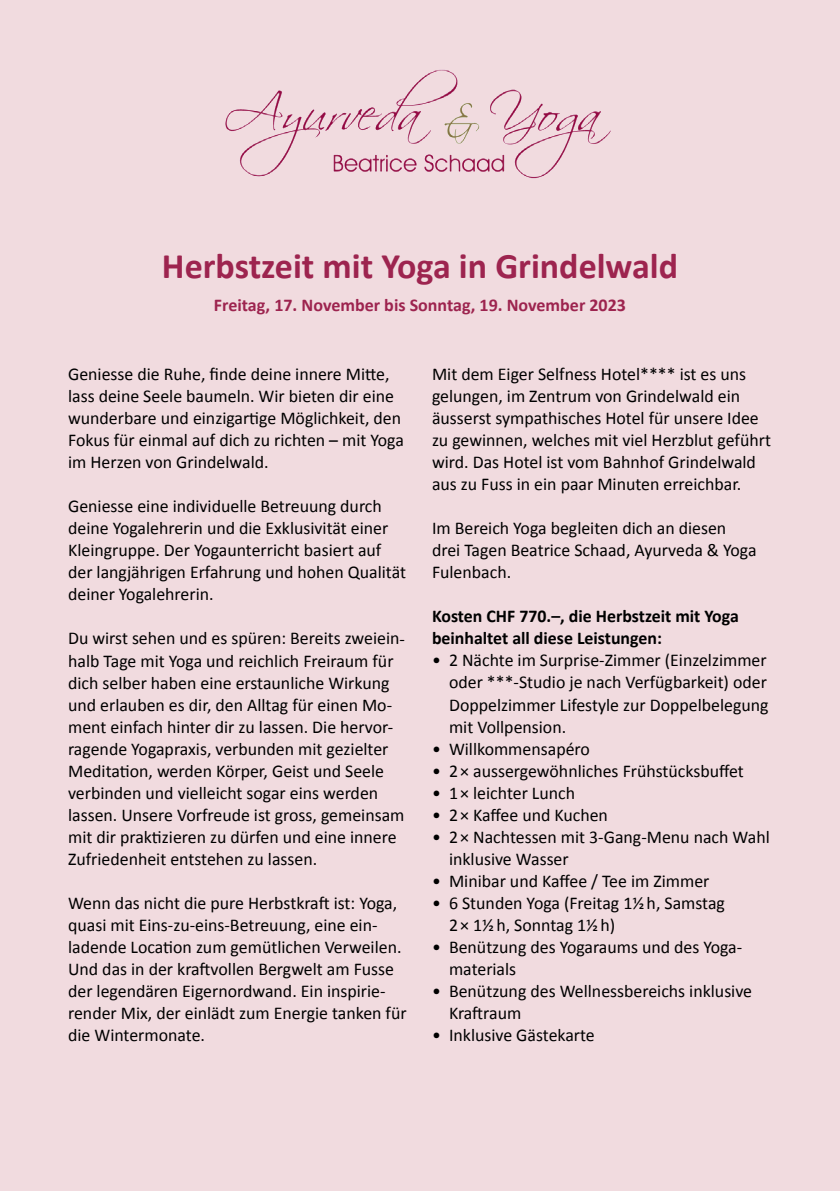
<style>
.page{position:relative;width:840px;height:1191px;background:#fff}
.page>*{position:absolute;margin:0;border:0;box-sizing:border-box;transform-origin:0 0}
.t1{font:700 36px "Calibri";color:#9d244f}
.t2{font:18px/22px "Calibri";color:#000}
.t3{font:700 18px/22px "Calibri";color:#000}
.t4{font:700 18px "Calibri";color:#9d244f}
</style>
<div class="page">
<div style="left:0;top:0;width:839px;height:1191px;background:#f1dbdf"></div>
<img style="left:225px;top:69px;width:386px;height:110px">
<h1 class="t1" style="left:162px;top:243px;width:517px">Herbstzeit mit Yoga in Grindelwald</h1>
<p class="t4" style="left:214px;top:294px;width:413px">Freitag, 17. November bis Sonntag, 19. November 2023</p>
<p class="t2" style="left:68px;top:362px;width:337px">Geniesse die Ruhe, finde deine innere Mitte, lass deine Seele baumeln. Wir bieten dir eine wunderbare und einzigartige Möglichkeit, den Fokus für einmal auf dich zu richten – mit Yoga im Herzen von Grindelwald.</p>
<p class="t2" style="left:68px;top:494px;width:339px">Geniesse eine individuelle Betreuung durch deine Yogalehrerin und die Exklusivität einer Kleingruppe. Der Yogaunterricht basiert auf der langjährigen Erfahrung und hohen Qualität deiner Yogalehrerin.</p>
<p class="t2" style="left:68px;top:626px;width:338px">Du wirst sehen und es spüren: Bereits zweiein&shy;halb Tage mit Yoga und reichlich Freiraum für dich selber haben eine erstaunliche Wirkung und erlauben es dir, den Alltag für einen Mo&shy;ment einfach hinter dir zu lassen. Die hervor&shy;ragende Yogapraxis, verbunden mit gezielter Meditation, werden Körper, Geist und Seele verbinden und vielleicht sogar eins werden lassen. Unsere Vorfreude ist gross, gemeinsam mit dir praktizieren zu dürfen und eine innere Zufriedenheit entstehen zu lassen.</p>
<p class="t2" style="left:68px;top:890px;width:340px">Wenn das nicht die pure Herbstkraft ist: Yoga, quasi mit Eins-zu-eins-Betreuung, eine ein&shy;ladende Location zum gemütlichen Verweilen.<br>Und das in der kraftvollen Bergwelt am Fusse der legendären Eigernordwand. Ein inspirie&shy;render Mix, der einlädt zum Energie tanken für die Wintermonate.</p>
<p class="t2" style="left:432px;top:362px;width:340px">Mit dem Eiger Selfness Hotel**** ist es uns gelungen, im Zentrum von Grindelwald ein äusserst sympathisches Hotel für unsere Idee zu gewinnen, welches mit viel Herzblut geführt wird. Das Hotel ist vom Bahnhof Grindelwald aus zu Fuss in ein paar Minuten erreichbar.</p>
<p class="t2" style="left:432px;top:516px;width:326px">Im Bereich Yoga begleiten dich an diesen drei Tagen Beatrice Schaad, Ayurveda &amp; Yoga<br>Fulenbach.</p>
<p class="t3" style="left:432px;top:604px;width:308px">Kosten CHF 770.–, die Herbstzeit mit Yoga beinhaltet all diese Leistungen:</p>
<p class="t2" style="left:449px;top:648px;width:321px;text-align:justify;text-indent:-17px">• 2 Nächte im Surprise-Zimmer (Einzelzimmer oder ***-Studio je nach Verfügbarkeit) oder Doppelzimmer Lifestyle zur Doppelbelegung mit Vollpension.</p>
<p class="t2" style="left:432px;top:736px;width:159px">• Willkommensapéro</p>
<p class="t2" style="left:432px;top:758px;width:313px">• 2× aussergewöhnliches Frühstücksbuffet</p>
<p class="t2" style="left:432px;top:780px;width:144px">• 1× leichter Lunch</p>
<p class="t2" style="left:432px;top:802px;width:177px">• 2× Kaffee und Kuchen</p>
<p class="t2" style="left:449px;top:824px;width:322px;text-indent:-17px">• 2× Nachtessen mit 3-Gang-Menu nach Wahl inklusive Wasser</p>
<p class="t2" style="left:432px;top:868px;width:279px">• Minibar und Kaffee / Tee im Zimmer</p>
<p class="t2" style="left:449px;top:890px;width:277px;text-indent:-17px">• 6 Stunden Yoga (Freitag 1½h, Samstag<br>2× 1½h, Sonntag 1½h)</p>
<p class="t2" style="left:449px;top:934px;width:295px;text-indent:-17px">• Benützung des Yogaraums und des Yoga&shy;materials</p>
<p class="t2" style="left:449px;top:978px;width:304px;text-indent:-17px">• Benützung des Wellnessbereichs inklusive<br>Kraftraum</p>
<p class="t2" style="left:432px;top:1022px;width:164px">• Inklusive Gästekarte</p>
</div>
